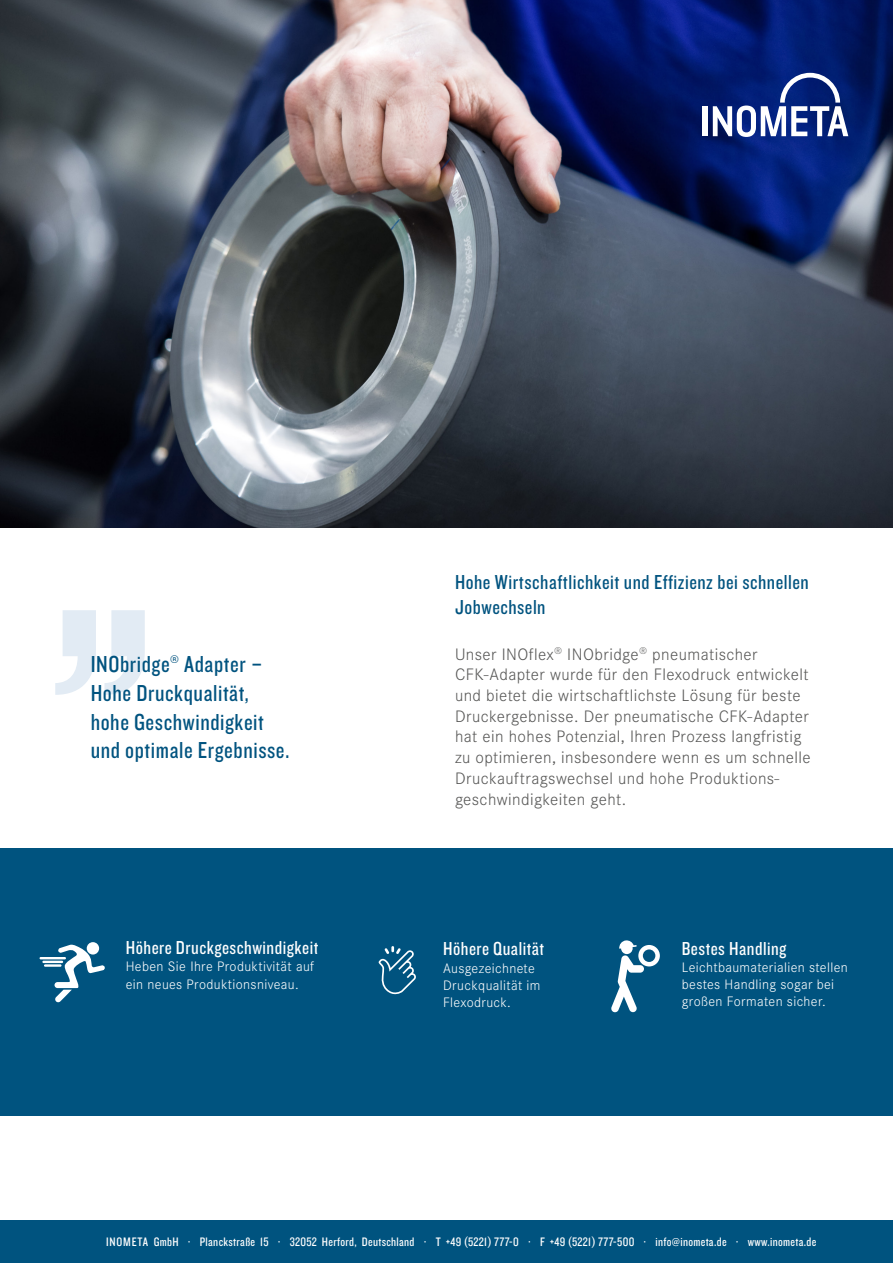
<style>
.page{position:relative;width:893px;height:1263px;background:#fff}
.page>*{position:absolute;margin:0;border:0;box-sizing:border-box;transform-origin:0 0}
.t1{font:24px "Knockout 29 Junior Ltweight";letter-spacing:.025em;color:#00537f}
.t2{font:21px/25.2px "Knockout 29 Junior Ltweight";letter-spacing:.025em;color:#00537f}
.t3{font:19.5px "Knockout 29 Junior Ltweight";letter-spacing:.025em;color:#fff}
.t4{font:300 17.25px/20.7px "Corporate S";letter-spacing:.025em;color:#575756}
.t5{font:300 14.25px/17.1px "Corporate S";letter-spacing:.025em;color:#fff}
.Adresse{font:12.75px "Knockout 29 Junior Ltweight";letter-spacing:.025em;color:#fff}
</style>
<div class="page">
<img style="left:0;top:0;width:893px;height:527px">
<div style="left:0;top:848px;width:893px;height:268px;background:#00537f"></div>
<svg style="left:55px;top:610px;width:90px;height:85px"></svg>
<div style="left:703px;top:106px;width:5px;height:30px;background:#fff"></div>
<svg style="left:713px;top:73px;width:135px;height:64px"></svg>
<div style="left:0;top:1220px;width:893px;height:43px;background:#00537f"></div>
<svg style="left:87px;top:942px;width:12px;height:12px"></svg>
<hr style="left:40px;top:957px;width:26px;height:2px;background:#fff">
<hr style="left:42px;top:961px;width:21px;height:2px;background:#fff">
<hr style="left:44px;top:964px;width:18px;height:3px;background:#fff">
<svg style="left:55px;top:944px;width:50px;height:58px"></svg>
<svg style="left:379px;top:946px;width:37px;height:49px"></svg>
<svg style="left:611px;top:940px;width:49px;height:73px"></svg>
<p class="t1" style="left:91px;top:648px;width:173px">INObridge® Adapter –</p>
<p class="t1" style="left:91px;top:677px;width:160px">Hohe Druckqualität,</p>
<p class="t1" style="left:91px;top:706px;width:175px">hohe Geschwindigkeit</p>
<p class="t1" style="left:91px;top:735px;width:200px">und optimale Ergebnisse.</p>
<p class="t3" style="left:126px;top:935px;width:194px">Höhere Druckgeschwindigkeit</p>
<p class="t5" style="left:126px;top:958px;width:190px">Heben Sie Ihre Produktivität auf ein neues Produktionsniveau.</p>
<p class="t2" style="left:455px;top:568px;width:355px">Hohe Wirtschaftlichkeit und Effizienz bei schnellen<br>Jobwechseln</p>
<p class="t4" style="left:455px;top:643px;width:357px">Unser INOflex<sup>®</sup> INObridge<sup>®</sup> pneumatischer CFK-Adapter wurde für den Flexodruck entwickelt und bietet die wirtschaftlichste Lösung für beste Druckergebnisse. Der pneumatische CFK-Adapter hat ein hohes Potenzial, Ihren Prozess langfristig zu optimieren, insbesondere wenn es um schnelle Druckauftragswechsel und hohe Produktions&shy;geschwindigkeiten geht.</p>
<p class="t3" style="left:443px;top:936px;width:102px">Höhere Qualität</p>
<p class="t5" style="left:443px;top:959px;width:99px">Ausgezeichnete<br>Druckqualität im</p>
<p class="t5" style="left:443px;top:993px;width:69px">Flexodruck.</p>
<p class="t3" style="left:682px;top:936px;width:106px">Bestes Handling</p>
<p class="t5" style="left:682px;top:958px;width:167px">Leichtbaumaterialien stellen bestes Handling sogar bei großen Formaten sicher.</p>
<p class="Adresse" style="left:106px;top:1233px;width:711px">INOMETA GmbH · Planckstraße 15 · 32052 Herford, Deutschland · T +49 (5221) 777-0 · F +49 (5221) 777-500 · info@inometa.de · www.inometa.de</p>
</div>
